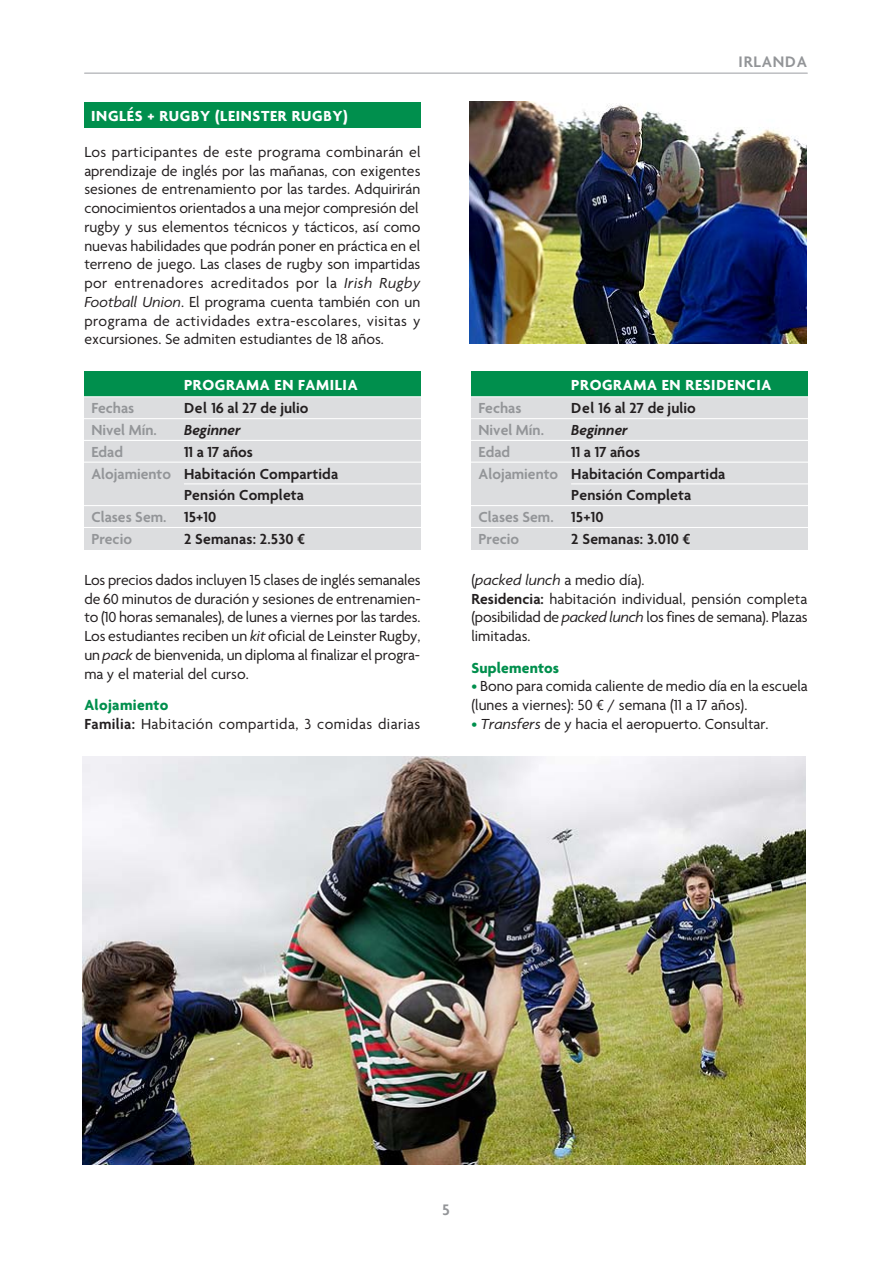
<style>
.page{position:relative;width:893px;height:1263px;background:#fff}
.page>*{position:absolute;margin:0;border:0;box-sizing:border-box;transform-origin:0 0}
.t1{font:600 16.5px "Agenda";letter-spacing:.05em;color:#939598}
.t2{font:15.75px/18.8px "Agenda";color:#231f20;text-align:justify}
.t3{font:600 15.75px/21.8px "Agenda";letter-spacing:.01em;color:#231f20}
.t4{font:600 15.75px/21.8px "Agenda";color:#939598}
.t5{font:700 15.75px "Agenda";letter-spacing:.04em;color:#fff}
.t6{font:15.75px/18.8px "Agenda";letter-spacing:.025em;color:#231f20}
.t7{font:italic 600 15.75px "Agenda";color:#231f20}
.t8{font:700 15.75px "Agenda";letter-spacing:.01em;color:#008f4d}
.s1{font-style:italic}
.s2{font-weight:700;color:#008f4d}
.s3{font-weight:600}
.s4{color:#008f4d}
</style>
<div class="page">
<div style="left:84px;top:103px;width:336px;height:25px;background:#008f4d"></div>
<div style="left:84px;top:373px;width:336px;height:176px;background:#dcdddf"></div>
<div style="left:84px;top:372px;width:336px;height:25px;background:#008f4d"></div>
<hr style="left:80px;top:418px;width:344px;height:1px;background:#fff">
<hr style="left:80px;top:440px;width:344px;height:1px;background:#fff">
<hr style="left:80px;top:462px;width:344px;height:1px;background:#fff">
<hr style="left:184px;top:483px;width:240px;height:1px;background:#fff">
<hr style="left:80px;top:396px;width:344px;height:1px;background:#fff">
<hr style="left:80px;top:527px;width:344px;height:1px;background:#fff">
<hr style="left:80px;top:505px;width:344px;height:1px;background:#fff">
<div style="left:471px;top:373px;width:336px;height:176px;background:#dcdddf"></div>
<div style="left:471px;top:372px;width:336px;height:25px;background:#008f4d"></div>
<hr style="left:467px;top:418px;width:344px;height:1px;background:#fff">
<hr style="left:467px;top:440px;width:344px;height:1px;background:#fff">
<hr style="left:467px;top:462px;width:344px;height:1px;background:#fff">
<hr style="left:571px;top:483px;width:240px;height:1px;background:#fff">
<hr style="left:467px;top:396px;width:344px;height:1px;background:#fff">
<hr style="left:467px;top:527px;width:344px;height:1px;background:#fff">
<hr style="left:467px;top:505px;width:344px;height:1px;background:#fff">
<hr style="left:84px;top:73px;width:723px;height:1px;background:#bcbdc0">
<img style="left:82px;top:756px;width:723px;height:408px">
<img style="left:470px;top:101px;width:336px;height:242px">
<p class="t5" style="left:91px;top:106px;width:258px">INGLÉS + RUGBY (LEINSTER RUGBY)</p>
<p class="t2" style="left:84px;top:142px;width:338px">Los participantes de este programa combinarán el aprendizaje de inglés por las mañanas, con exigentes sesiones de entrenamiento por las tardes. Adquirirán conocimientos orientados a una mejor compresión del rugby y sus elementos técnicos y tácticos, así como nuevas habilidades que podrán poner en práctica en el terreno de juego. Las clases de rugby son impartidas por entrenadores acreditados por la <span class="s1">Irish Rugby Football Union</span>. El programa cuenta también con un programa de actividades extra-escolares, visitas y excursiones. Se admiten estudiantes de 18 años.</p>
<p class="t4" style="left:91px;top:397px;width:81px">Fechas<br>Nivel Mín.<br>Edad<br>Alojamiento</p>
<p class="t4" style="left:91px;top:506px;width:77px">Clases Sem.<br>Precio</p>
<p class="t5" style="left:184px;top:375px;width:175px">PROGRAMA EN FAMILIA</p>
<p class="t3" style="left:184px;top:397px;width:126px">Del 16 al 27 de julio</p>
<p class="t7" style="left:184px;top:420px;width:58px">Beginner</p>
<p class="t3" style="left:184px;top:441px;width:156px">11 a 17 años<br>Habitación Compartida<br>Pensión Completa<br>15+10<br>2 Semanas: 2.530 ¤</p>
<p class="t2" style="left:84px;top:570px;width:338px">Los precios dados incluyen 15 clases de inglés semanales de 60 minutos de duración y sesiones de entrenamien&shy;to (10 horas semanales), de lunes a viernes por las tardes.<br>Los estudiantes reciben un <span class="s1">kit</span> oficial de Leinster Rugby, un <span class="s1">pack</span> de bienvenida, un diploma al finalizar el progra&shy;ma y el material del curso.</p>
<p class="t6" style="left:84px;top:695px;width:337px"><span class="s2">Alojamiento<br></span><span class="s3">Familia:</span> Habitación compartida, 3 comidas diarias</p>
<p class="t1" style="left:738px;top:52px;width:70px">IRLANDA</p>
<p class="t5" style="left:571px;top:375px;width:201px">PROGRAMA EN RESIDENCIA</p>
<p class="t3" style="left:571px;top:397px;width:126px">Del 16 al 27 de julio</p>
<p class="t7" style="left:571px;top:420px;width:58px">Beginner</p>
<p class="t3" style="left:571px;top:441px;width:156px">11 a 17 años<br>Habitación Compartida<br>Pensión Completa<br>15+10<br>2 Semanas: 3.010 ¤</p>
<p class="t4" style="left:478px;top:397px;width:81px">Fechas<br>Nivel Mín.<br>Edad<br>Alojamiento</p>
<p class="t4" style="left:478px;top:506px;width:77px">Clases Sem.<br>Precio</p>
<p class="t2" style="left:471px;top:570px;width:337px;text-align:left">(<span class="s1">packed lunch</span> a medio día).<br><span class="s3">Residencia:</span> habitación individual, pensión completa (posibilidad de <span class="s1">packed lunch</span> los fines de semana). Plazas limitadas.</p>
<p class="t8" style="left:471px;top:658px;width:89px">Suplementos</p>
<p class="t2" style="left:471px;top:677px;width:338px"><span class="s4">•</span> Bono para comida caliente de medio día en la escuela (lunes a viernes): 50 ¤ / semana (11 a 17 años).</p>
<p class="t2" style="left:471px;top:714px;width:299px"><span class="s4">•</span> <span class="s1">Transfers</span> de y hacia el aeropuerto. Consultar.</p>
<p class="t1" style="left:442px;top:1200px;width:9px">5</p>
</div>
